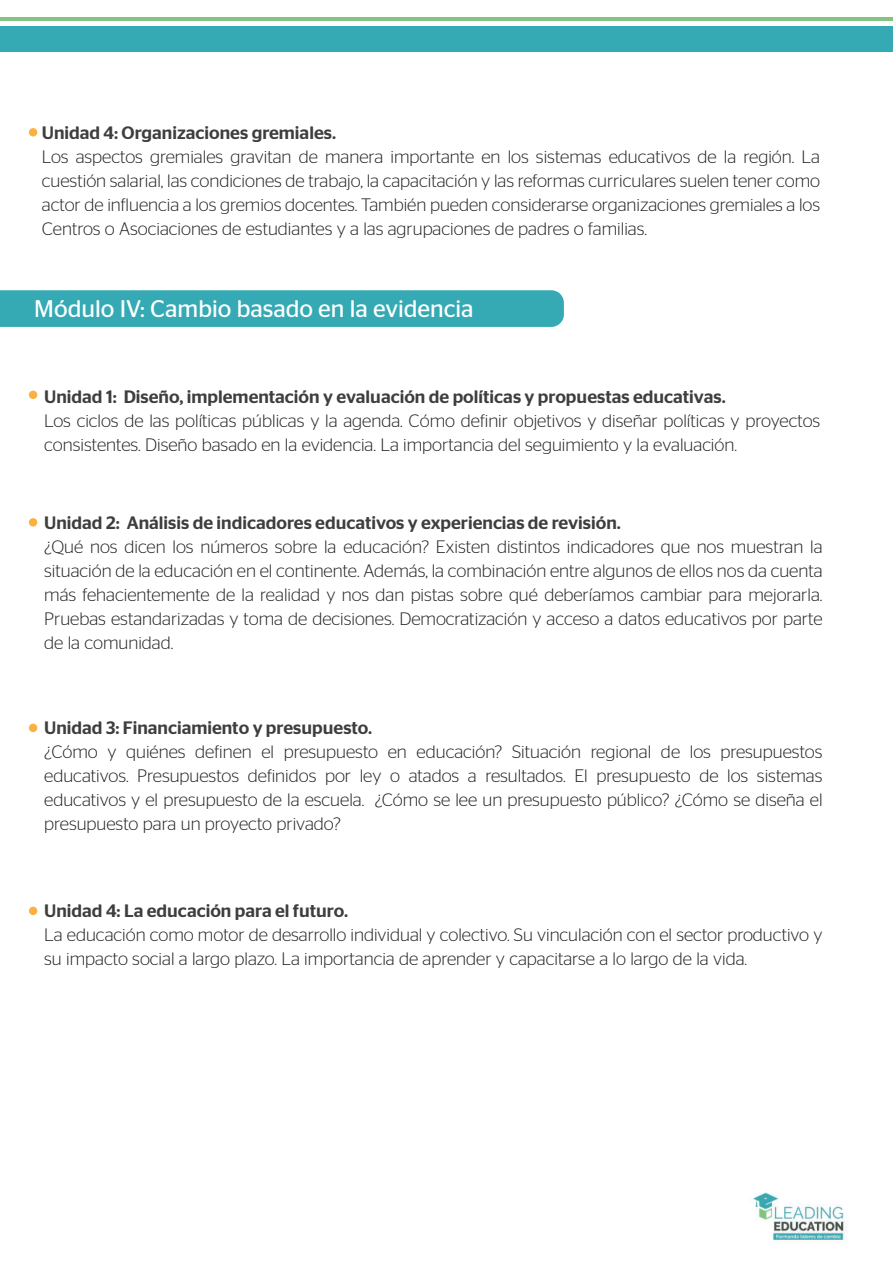
<style>
.page{position:relative;width:893px;height:1263px;background:#fff}
.page>*{position:absolute;margin:0;border:0;box-sizing:border-box;transform-origin:0 0}
.t1{font:24px "Stag Sans";color:#fff}
.t2{font:300 18px/24px "Stag Sans";color:#231f20;text-align:justify}
.t3{font:500 18px "Stag Sans";color:#3e3e3f}
</style>
<div class="page">
<hr style="left:0;top:18px;width:893px;height:3px;background:#81c581">
<div style="left:0;top:27px;width:893px;height:25px;background:#35aab4"></div>
<img style="left:753px;top:1192px;width:95px;height:50px">
<div style="left:0;top:290px;width:564px;height:37px;background:#35aab4"></div>
<div style="left:29px;top:128px;width:8px;height:8px;background:#fbb03f;border-radius:50%"></div>
<div style="left:29px;top:391px;width:8px;height:8px;background:#fbb03f;border-radius:50%"></div>
<div style="left:29px;top:518px;width:8px;height:8px;background:#fbb03f;border-radius:50%"></div>
<div style="left:29px;top:724px;width:8px;height:8px;background:#fbb03f;border-radius:50%"></div>
<div style="left:29px;top:907px;width:8px;height:8px;background:#fbb03f;border-radius:50%"></div>
<p class="t3" style="left:42px;top:123px;width:296px">Unidad 4: Organizaciones gremiales.</p>
<p class="t2" style="left:42px;top:145px;width:780px">Los aspectos gremiales gravitan de manera importante en los sistemas educativos de la región. La cuestión salarial, las condiciones de trabajo, la capacitación y las reformas curriculares suelen tener como actor de influencia a los gremios docentes. También pueden considerarse organizaciones gremiales a los Centros o Asociaciones de estudiantes y a las agrupaciones de padres o familias.</p>
<h1 class="t1" style="left:34px;top:295px;width:441px">Módulo IV: Cambio basado en la evidencia</h1>
<p class="t3" style="left:44px;top:386px;width:683px">Unidad 1: Diseño, implementación y evaluación de políticas y propuestas educativas.</p>
<p class="t2" style="left:44px;top:408px;width:777px">Los ciclos de las políticas públicas y la agenda. Cómo definir objetivos y diseñar políticas y proyectos consistentes. Diseño basado en la evidencia. La importancia del seguimiento y la evaluación.</p>
<p class="t3" style="left:44px;top:513px;width:578px">Unidad 2: Análisis de indicadores educativos y experiencias de revisión.</p>
<p class="t2" style="left:44px;top:535px;width:780px">¿Qué nos dicen los números sobre la educación? Existen distintos indicadores que nos muestran la situación de la educación en el continente. Además, la combinación entre algunos de ellos nos da cuenta más fehacientemente de la realidad y nos dan pistas sobre qué deberíamos cambiar para mejorarla.<br>Pruebas estandarizadas y toma de decisiones. Democratización y acceso a datos educativos por parte de la comunidad.</p>
<p class="t3" style="left:44px;top:717px;width:330px">Unidad 3: Financiamiento y presupuesto.</p>
<p class="t2" style="left:44px;top:739px;width:780px">¿Cómo y quiénes definen el presupuesto en educación? Situación regional de los presupuestos educativos. Presupuestos definidos por ley o atados a resultados. El presupuesto de los sistemas educativos y el presupuesto de la escuela. ¿Cómo se lee un presupuesto público? ¿Cómo se diseña el presupuesto para un proyecto privado?</p>
<p class="t3" style="left:44px;top:900px;width:305px">Unidad 4: La educación para el futuro.</p>
<p class="t2" style="left:44px;top:922px;width:780px">La educación como motor de desarrollo individual y colectivo. Su vinculación con el sector productivo y su impacto social a largo plazo. La importancia de aprender y capacitarse a lo largo de la vida.</p>
</div>
